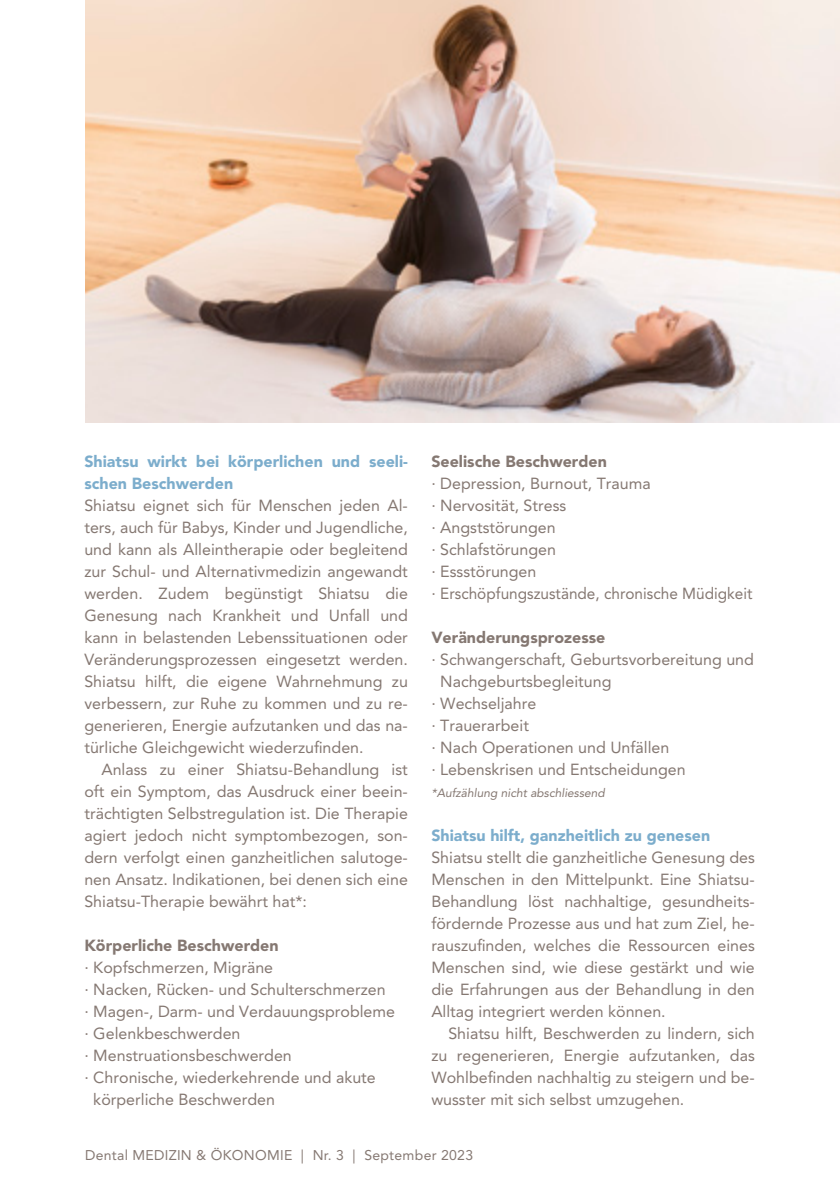
<style>
.page{position:relative;width:840px;height:1191px;background:#fff}
.page>*{position:absolute;margin:0;border:0;box-sizing:border-box;transform-origin:0 0}
.Lauftext{font:16px/22px "Avenir LT Std";color:#857872;text-align:justify}
.Lauftext_Einzug{font:16px/22px "Avenir LT Std";color:#857872;text-align:justify}
.Titel_Lauftext_dunkelblau{font:900 16px/22px "Avenir LT Std";color:#7cadcc}
.Lauftext_bold___LEAD{font:900 16px "Avenir LT Std";color:#857872}
.t1{font:14px "Avenir LT Std";letter-spacing:.02em;color:#857872}
.Lauftext-2{font:italic 12px "Avenir LT Std";color:#857872}
</style>
<div class="page">
<img style="left:85px;top:0;width:754px;height:423px">
<p class="Titel_Lauftext_dunkelblau" style="left:84px;top:450px;width:325px">Shiatsu wirkt bei körperlichen und seeli&shy;schen Beschwerden</p>
<p class="Lauftext" style="left:84px;top:494px;width:325px">Shiatsu eignet sich für Menschen jeden Al&shy;ters, auch für Babys, Kinder und Jugendliche, und kann als Alleintherapie oder begleitend zur Schul- und Alternativmedizin angewandt werden. Zudem begünstigt Shiatsu die Genesung nach Krankheit und Unfall und kann in belastenden Lebenssituationen oder Veränderungsprozessen eingesetzt werden.<br>Shiatsu hilft, die eigene Wahrnehmung zu verbessern, zur Ruhe zu kommen und zu re&shy;generieren, Energie aufzutanken und das na&shy;türliche Gleichgewicht wiederzufinden.</p>
<p class="Lauftext_Einzug" style="left:84px;top:758px;width:325px;text-indent:17px">Anlass zu einer Shiatsu-Behandlung ist oft ein Symptom, das Ausdruck einer beein&shy;trächtigten Selbstregulation ist. Die Therapie agiert jedoch nicht symptombezogen, son&shy;dern verfolgt einen ganzheitlichen salutoge&shy;nen Ansatz. Indikationen, bei denen sich eine Shiatsu-Therapie bewährt hat*:</p>
<p class="Lauftext_bold___LEAD" style="left:84px;top:935px;width:196px">Körperliche Beschwerden</p>
<p class="Lauftext" style="left:84px;top:956px;width:190px">· Kopfschmerzen, Migräne</p>
<p class="Lauftext" style="left:84px;top:978px;width:302px">· Nacken, Rücken- und Schulterschmerzen</p>
<p class="Lauftext" style="left:84px;top:1000px;width:312px">· Magen-, Darm- und Verdauungsprobleme</p>
<p class="Lauftext" style="left:84px;top:1022px;width:157px">· Gelenkbeschwerden</p>
<p class="Lauftext" style="left:84px;top:1044px;width:209px">· Menstruationsbeschwerden</p>
<p class="Lauftext" style="left:84px;top:1066px;width:293px">· Chronische, wiederkehrende und akute</p>
<p class="Lauftext" style="left:93px;top:1088px;width:183px">körperliche Beschwerden</p>
<p class="Lauftext_bold___LEAD" style="left:431px;top:451px;width:177px">Seelische Beschwerden</p>
<p class="Lauftext" style="left:431px;top:472px;width:221px">· Depression, Burnout, Trauma</p>
<p class="Lauftext" style="left:431px;top:494px;width:136px">· Nervosität, Stress</p>
<p class="Lauftext" style="left:431px;top:516px;width:126px">· Angststörungen</p>
<p class="Lauftext" style="left:431px;top:538px;width:126px">· Schlafstörungen</p>
<p class="Lauftext" style="left:431px;top:560px;width:106px">· Essstörungen</p>
<p class="Lauftext" style="left:431px;top:582px;width:322px">· Erschöpfungszustände, chronische Müdigkeit</p>
<p class="Lauftext_bold___LEAD" style="left:431px;top:627px;width:175px">Veränderungsprozesse</p>
<p class="Lauftext" style="left:431px;top:648px;width:324px">· Schwangerschaft, Geburtsvorbereitung und</p>
<p class="Lauftext" style="left:440px;top:670px;width:173px">Nachgeburtsbegleitung</p>
<p class="Lauftext" style="left:431px;top:692px;width:106px">· Wechseljahre</p>
<p class="Lauftext" style="left:431px;top:714px;width:99px">· Trauerarbeit</p>
<p class="Lauftext" style="left:431px;top:736px;width:239px">· Nach Operationen und Unfällen</p>
<p class="Lauftext" style="left:431px;top:758px;width:256px">· Lebenskrisen und Entscheidungen</p>
<p class="Lauftext-2" style="left:431px;top:786px;width:175px">*Aufzählung nicht abschliessend</p>
<p class="Titel_Lauftext_dunkelblau" style="left:431px;top:824px;width:280px">Shiatsu hilft, ganzheitlich zu genesen</p>
<p class="Lauftext" style="left:431px;top:846px;width:325px">Shiatsu stellt die ganzheitliche Genesung des Menschen in den Mittelpunkt. Eine Shiatsu-Behandlung löst nachhaltige, gesundheits&shy;fördernde Prozesse aus und hat zum Ziel, he&shy;rauszufinden, welches die Ressourcen eines Menschen sind, wie diese gestärkt und wie die Erfahrungen aus der Behandlung in den Alltag integriert werden können.</p>
<p class="Lauftext_Einzug" style="left:431px;top:1022px;width:325px;text-indent:17px">Shiatsu hilft, Beschwerden zu lindern, sich zu regenerieren, Energie aufzutanken, das Wohlbefinden nachhaltig zu steigern und be&shy;wusster mit sich selbst umzugehen.</p>
<p class="t1" style="left:85px;top:1146px;width:389px">Dental MEDIZIN &amp; ÖKONOMIE | Nr. 3 | September 2023</p>
</div>
